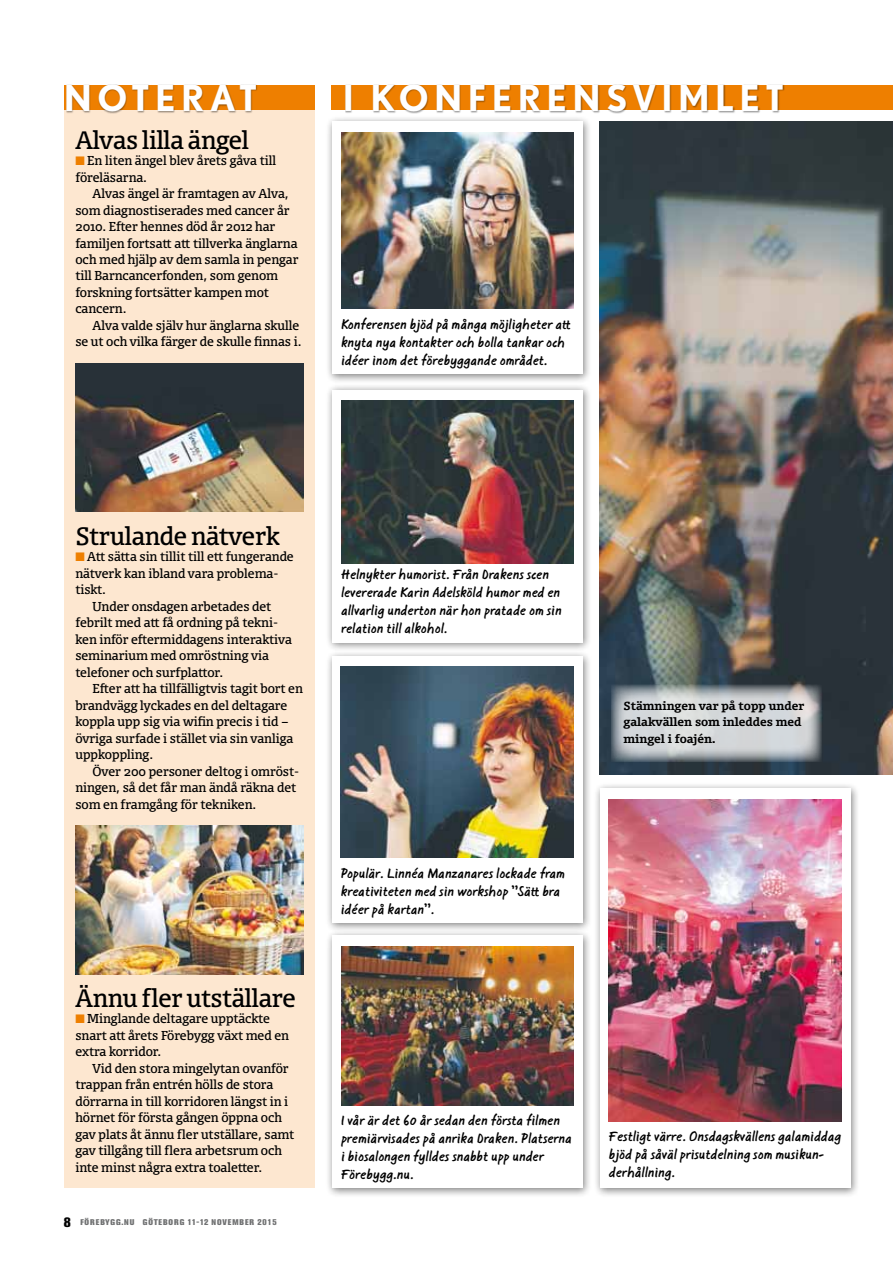
<style>
.page{position:relative;width:893px;height:1263px;background:#fff}
.page>*{position:absolute;margin:0;border:0;box-sizing:border-box;transform-origin:0 0}
.t1{font:700 36px "Nobel";letter-spacing:.15em;color:#fff}
.t2{font:24px "Olsen";letter-spacing:-.01em;color:#000}
.t3{font:15px/18px "Hemkop Hand";color:#000}
.t4{font:12.3px/16.5px "Olsen";color:#000}
.t5{font:700 11.25px/16.5px "Olsen";color:#000}
.t6{font:800 8.25px "Akzidenz Grotesk BE";letter-spacing:.115em;color:#707172}
.s1{color:#ee7f00}
.s2{font-size:13.5px;color:#000}
</style>
<div class="page">
<div style="left:325px;top:115px;width:267px;height:269px;background:#000;opacity:.5"></div>
<div style="left:332px;top:122px;width:251px;height:252px;background:#fff"></div>
<div style="left:325px;top:383px;width:267px;height:269px;background:#000;opacity:.5"></div>
<div style="left:332px;top:390px;width:251px;height:252px;background:#fff"></div>
<div style="left:325px;top:929px;width:267px;height:269px;background:#000;opacity:.5"></div>
<div style="left:332px;top:936px;width:251px;height:252px;background:#fff"></div>
<div style="left:325px;top:650px;width:267px;height:283px;background:#000;opacity:.5"></div>
<div style="left:332px;top:656px;width:250px;height:267px;background:#fff"></div>
<div style="left:593px;top:782px;width:267px;height:416px;background:#000;opacity:.5"></div>
<div style="left:600px;top:789px;width:250px;height:399px;background:#fff"></div>
<div style="left:64px;top:97px;width:251px;height:1091px;background:#fde7d0"></div>
<div style="left:332px;top:86px;width:561px;height:24px;background:#ee7f00"></div>
<div style="left:345px;top:84px;width:440px;height:30px;background:#000;opacity:.4"></div>
<img style="left:341px;top:132px;width:232px;height:176px">
<img style="left:341px;top:401px;width:232px;height:162px">
<img style="left:341px;top:946px;width:232px;height:160px">
<img style="left:341px;top:667px;width:232px;height:190px">
<img style="left:609px;top:799px;width:232px;height:323px">
<img style="left:600px;top:122px;width:293px;height:652px">
<div style="left:64px;top:86px;width:251px;height:24px;background:#ee7f00"></div>
<div style="left:66px;top:84px;width:192px;height:30px;background:#000;opacity:.4"></div>
<svg style="left:611px;top:685px;width:211px;height:77px;background:#babec1"></svg>
<img style="left:75px;top:363px;width:228px;height:149px">
<img style="left:75px;top:825px;width:228px;height:149px">
<h1 class="t1" style="left:64px;top:77px;width:29px">NOTERAT</h1>
<h2 class="t2" style="left:75px;top:124px;width:175px">Alvas lilla ängel</h2>
<p class="t4" style="left:75px;top:152px;width:202px"><span class="s1">■</span> En liten ängel blev årets gåva till föreläsarna.</p>
<p class="t4" style="left:75px;top:185px;width:225px;text-indent:17px">Alvas ängel är framtagen av Alva, som diagnostiserades med cancer år<br>2010. Efter hennes död år 2012 har familjen fortsatt att tillverka änglarna och med hjälp av dem samla in pengar till Barncancerfonden, som genom forskning fortsätter kampen mot cancern.</p>
<p class="t4" style="left:75px;top:317px;width:228px;text-align:right">Alva valde själv hur änglarna skulle<br>se ut och vilka färger de skulle finnas i.</p>
<h1 class="t1" style="left:343px;top:77px;width:58px">I KON</h1>
<h1 class="t1" style="left:468px;top:77px;width:52px">FEREN</h1>
<h1 class="t1" style="left:606px;top:77px;width:155px">SVI MLET</h1>
<p class="t3" style="left:341px;top:316px;width:231px">Konferensen bjöd på många möjligheter att knyta nya kontakter och bolla tankar och idéer inom det förebyggande området.</p>
<h2 class="t2" style="left:75px;top:520px;width:206px">Strulande nätverk</h2>
<p class="t4" style="left:75px;top:548px;width:220px"><span class="s1">■</span> Att sätta sin tillit till ett fungerande</p>
<p class="t4" style="left:75px;top:564px;width:205px">nätverk kan ibland vara problema-</p>
<p class="t4" style="left:75px;top:581px;width:32px">tiskt.</p>
<p class="t4" style="left:92px;top:597px;width:180px">Under onsdagen arbetades det</p>
<p class="t4" style="left:75px;top:614px;width:204px">febrilt med att få ordning på tekni-</p>
<p class="t4" style="left:75px;top:630px;width:218px">ken inför eftermiddagens interaktiva</p>
<p class="t4" style="left:75px;top:647px;width:195px">seminarium med omröstning via</p>
<p class="t4" style="left:75px;top:663px;width:149px">telefoner och surfplattor.</p>
<p class="t4" style="left:92px;top:680px;width:212px">Efter att ha tillfälligtvis tagit bort en</p>
<p class="t4" style="left:75px;top:696px;width:213px">brandvägg lyckades en del deltagare</p>
<p class="t4" style="left:75px;top:713px;width:215px">koppla upp sig via wifin precis i tid –</p>
<p class="t4" style="left:75px;top:729px;width:219px">övriga surfade i stället via sin vanliga</p>
<p class="t4" style="left:75px;top:746px;width:79px">uppkoppling.</p>
<p class="t4" style="left:92px;top:762px;width:208px">Över 200 personer deltog i omröst-</p>
<p class="t4" style="left:75px;top:779px;width:222px">ningen, så det får man ändå räkna det</p>
<p class="t4" style="left:75px;top:795px;width:182px">som en framgång för tekniken.</p>
<h2 class="t2" style="left:75px;top:982px;width:222px">Ännu fler utställare</h2>
<p class="t4" style="left:75px;top:1010px;width:215px"><span class="s1">■</span> Minglande deltagare upptäckte snart att årets Förebygg växt med en extra korridor.</p>
<p class="t4" style="left:75px;top:1059px;width:220px;text-indent:17px">Vid den stora mingelytan ovanför trappan från entrén hölls de stora dörrarna in till korridoren längst in i hörnet för första gången öppna och gav plats åt ännu fler utställare, samt gav tillgång till flera arbetsrum och inte minst några extra toaletter.</p>
<p class="t6" style="left:64px;top:1217px;width:214px"><span class="s2">8</span> FÖREBYGG.NU GÖTEBORG 11-12 NOVEMBER 2015</p>
<p class="t3" style="left:341px;top:566px;width:222px">Helnykter humorist. Från Drakens scen levererade Karin Adelsköld humor med en allvarlig underton när hon pratade om sin relation till alkohol.</p>
<p class="t3" style="left:341px;top:865px;width:226px">Populär. Linnéa Manzanares lockade fram kreativiteten med sin workshop ”Sätt bra idéer på kartan”.</p>
<p class="t5" style="left:624px;top:697px;width:182px">Stämningen var på topp under galakvällen som inleddes med mingel i foajén.</p>
<p class="t3" style="left:341px;top:1112px;width:232px">I vår är det 60 år sedan den första filmen premiärvisades på anrika Draken. Platserna i biosalongen fylldes snabbt upp under Förebygg.nu.</p>
<p class="t3" style="left:609px;top:1128px;width:234px">Festligt värre. Onsdagskvällens galamiddag bjöd på såväl prisutdelning som musikun&shy;derhållning.</p>
</div>
